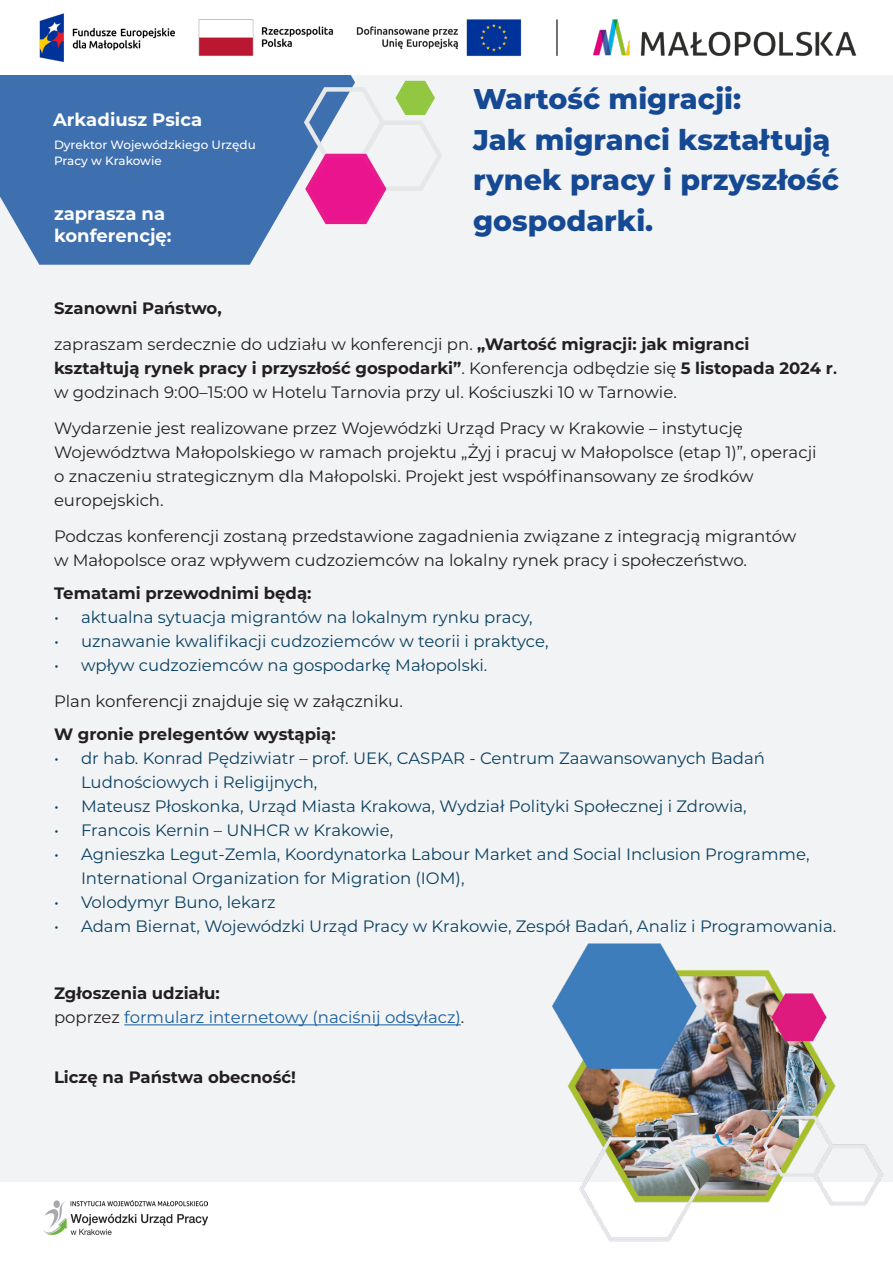
<style>
.page{position:relative;width:893px;height:1263px;background:#f2f3f4}
.page>*{position:absolute;margin:0;border:0;box-sizing:border-box;transform-origin:0 0}
.t1{font:800 28.5px/40.5px "Montserrat";color:#154994}
.t2{font:700 18px/21.6px "Montserrat";color:#fff}
.t3{font:16.5px/24px "Montserrat";color:#231f20}
.t4{font:16.5px/24px "Montserrat";color:#094162}
.t5{font:700 16.5px "Montserrat";color:#231f20}
.t6{font:16.5px/24px "Montserrat";color:#175d9e}
.t7{font:500 12px/16.5px "Montserrat";color:#fff}
.s1{font-weight:700}
.s2{font-weight:600}
.s3{font-weight:700;color:#231f20}
.s4{color:#231f20}
</style>
<div class="page">
<svg style="left:0;top:74px;width:355px;height:191px;background:#507cb5"></svg>
<svg style="left:301px;top:81px;width:141px;height:145px"></svg>
<div style="left:0;top:0;width:893px;height:74px;background:#fff"></div>
<div style="left:0;top:1182px;width:893px;height:81px;background:#fff"></div>
<img style="left:39px;top:13px;width:818px;height:49px">
<img style="left:43px;top:1200px;width:165px;height:36px">
<img style="left:552px;top:943px;width:332px;height:299px">
<hr style="left:124px;top:1024px;width:337px;height:1px;background:#175d9e">
<p class="t2" style="left:53px;top:108px;width:150px">Arkadiusz Psica</p>
<p class="t7" style="left:54px;top:136px;width:203px">Dyrektor Wojewódzkiego Urzędu<br>Pracy w Krakowie</p>
<p class="t2" style="left:54px;top:202px;width:119px">zaprasza na konferencję:</p>
<p class="t1" style="left:473px;top:78px;width:367px">Wartość migracji:<br>Jak migranci kształtują rynek pracy i przyszłość gospodarki.</p>
<p class="t5" style="left:54px;top:297px;width:169px">Szanowni Państwo,</p>
<p class="t3" style="left:54px;top:332px;width:784px">zapraszam serdecznie do udziału w konferencji pn. <span class="s1">„Wartość migracji: jak migranci kształtują rynek pracy i przyszłość gospodarki”</span>. Konferencja odbędzie się <span class="s1">5 listopada 2024 r</span><span class="s2">. </span>w godzinach 9:00–15:00 w Hotelu Tarnovia przy ul. Kościuszki 10 w Tarnowie.</p>
<p class="t3" style="left:54px;top:416px;width:764px">Wydarzenie jest realizowane przez Wojewódzki Urząd Pracy w Krakowie – instytucję Województwa Małopolskiego w ramach projektu „Żyj i pracuj w Małopolsce (etap 1)”, operacji o znaczeniu strategicznym dla Małopolski. Projekt jest współfinansowany ze środków europejskich.</p>
<p class="t3" style="left:54px;top:524px;width:744px">Podczas konferencji zostaną przedstawione zagadnienia związane z integracją migrantów w Małopolsce oraz wpływem cudzoziemców na lokalny rynek pracy i społeczeństwo.</p>
<p class="t5" style="left:54px;top:582px;width:259px">Tematami przewodnimi będą:</p>
<p class="t4" style="left:54px;top:605px;width:480px">• aktualna sytuacja migrantów na lokalnym rynku pracy,</p>
<p class="t4" style="left:54px;top:629px;width:496px">• uznawanie kwalifikacji cudzoziemców w teorii i praktyce,</p>
<p class="t4" style="left:54px;top:653px;width:435px">• wpływ cudzoziemców na gospodarkę Małopolski.</p>
<p class="t3" style="left:54px;top:689px;width:350px">Plan konferencji znajduje się w załączniku.</p>
<p class="t5" style="left:54px;top:723px;width:283px">W gronie prelegentów wystąpią:</p>
<p class="t4" style="left:81px;top:746px;width:686px;text-indent:-27px">• dr hab. Konrad Pędziwiatr – prof. UEK, CASPAR - Centrum Zaawansowanych Badań<br>Ludnościowych i Religijnych,</p>
<p class="t4" style="left:54px;top:794px;width:694px">• Mateusz Płoskonka, Urząd Miasta Krakowa, Wydział Polityki Społecznej i Zdrowia,</p>
<p class="t4" style="left:54px;top:818px;width:341px">• Francois Kernin – UNHCR w Krakowie,</p>
<p class="t4" style="left:81px;top:842px;width:730px;text-indent:-27px">• Agnieszka Legut-Zemla, Koordynatorka Labour Market and Social Inclusion Programme,<br>International Organization for Migration (IOM),</p>
<p class="t4" style="left:54px;top:890px;width:223px">• Volodymyr Buno, lekarz</p>
<p class="t4" style="left:54px;top:914px;width:784px">• Adam Biernat, Wojewódzki Urząd Pracy w Krakowie, Zespół Badań, Analiz i Programowania.</p>
<p class="t6" style="left:54px;top:981px;width:412px"><span class="s3">Zgłoszenia udziału:<br></span><span class="s4">poprzez</span> formularz internetowy (naciśnij odsyłacz)<span class="s4">.</span></p>
<p class="t5" style="left:54px;top:1065px;width:243px">Liczę na Państwa obecność!</p>
</div>
